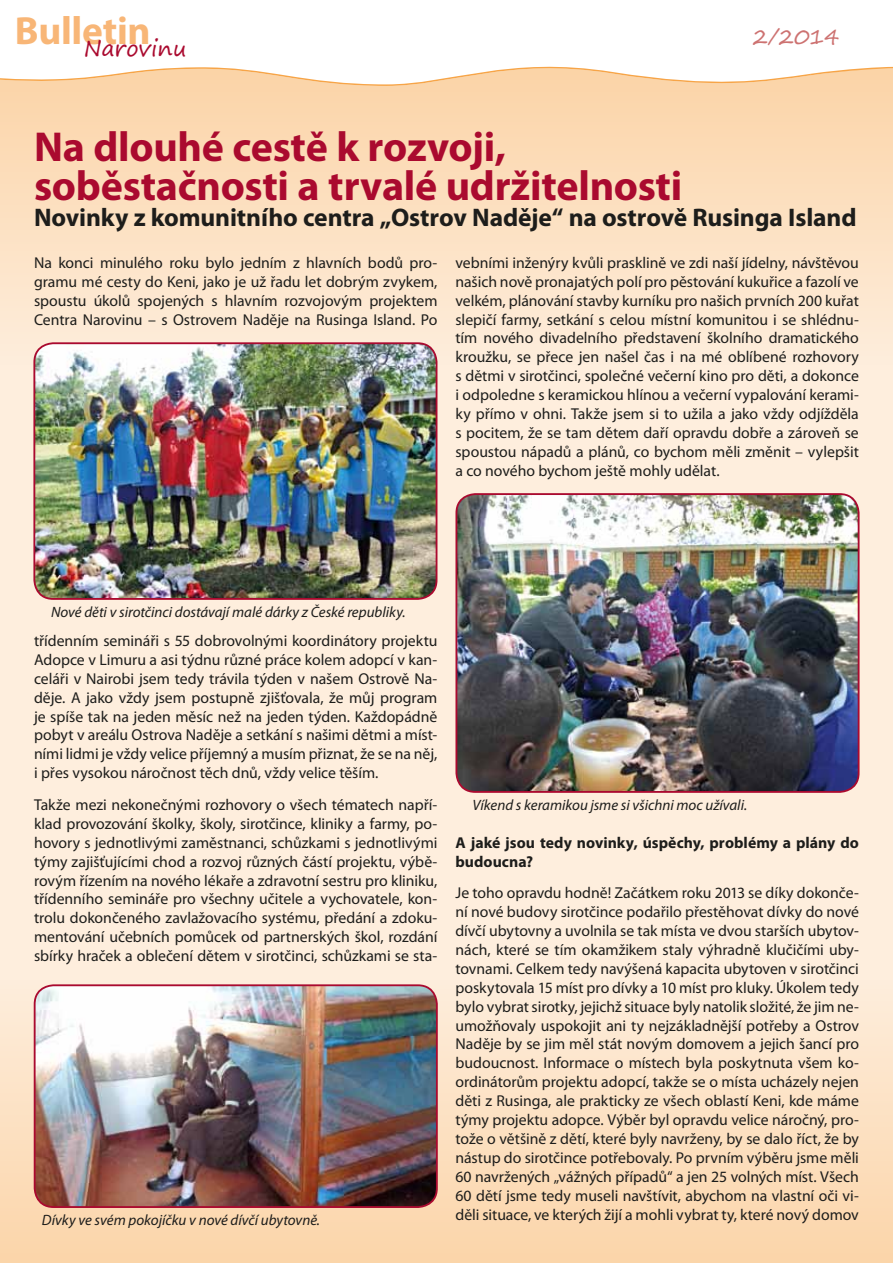
<style>
.page{position:relative;width:893px;height:1263px;background:#feeedd}
.page>*{position:absolute;margin:0;border:0;box-sizing:border-box;transform-origin:0 0}
.t1{font:700 42px/39px "Myriad Pro";letter-spacing:-.01em;color:#aa0a2f}
.t2{font:700 39.45px "Myriad Pro";letter-spacing:-.005em;color:#f8b677}
.t3{font:700 25.5px "Myriad Pro";letter-spacing:-.005em;color:#1d1d1b}
.t4{font:22.35px "Segoe Print";letter-spacing:.005em;color:#aa0a2f}
.t5{font:21px "Segoe Print";color:#cd7271}
.t6{font:15.75px/18.9px "Myriad Pro";letter-spacing:-.005em;color:#1d1d1b;text-align:justify}
.t7{font:700 15.75px/18.9px "Myriad Pro";color:#1d1d1b}
.t8{font:italic 15px "Myriad Pro";letter-spacing:-.005em;color:#1d1d1b}
</style>
<div class="page">
<div style="left:0;top:64px;width:893px;height:302px;background:linear-gradient(to bottom,#fbd3a6,#fdeddc)"></div>
<div style="left:0;top:0;width:893px;height:54px;background:#fff"></div>
<svg style="left:0;top:54px;width:893px;height:32px"></svg>
<div style="left:0;top:978px;width:893px;height:285px;background:linear-gradient(to bottom,#fdeddc,#fbd5a9)"></div>
<img style="left:35px;top:985px;width:402px;height:222px">
<div style="left:34px;top:984px;width:404px;height:224px;border:2px solid #aa0a2f;border-radius:19px"></div>
<img style="left:34px;top:343px;width:403px;height:256px">
<div style="left:33px;top:342px;width:404px;height:258px;border:2px solid #aa0a2f;border-radius:19px"></div>
<img style="left:457px;top:494px;width:402px;height:298px">
<div style="left:455px;top:493px;width:404px;height:300px;border:2px solid #aa0a2f;border-radius:19px"></div>
<h2 class="t2" style="left:15px;top:5px;width:137px">Bulletin</h2>
<h3 class="t4" style="left:84px;top:28px;width:104px">Narovinu</h3>
<h3 class="t5" style="left:753px;top:18px;width:88px">2/2014</h3>
<h1 class="t1" style="left:34px;top:126px;width:650px">Na dlouhé cestě k rozvoji, soběstačnosti a trvalé udržitelnosti</h1>
<h3 class="t3" style="left:34px;top:200px;width:824px">Novinky z komunitního centra „Ostrov Naděje“ na ostrově Rusinga Island</h3>
<p class="t6" style="left:34px;top:253px;width:405px">Na konci minulého roku bylo jedním z hlavních bodů pro&shy;gramu mé cesty do Keni, jako je už řadu let dobrým zvykem, spoustu úkolů spojených s hlavním rozvojovým projektem Centra Narovinu – s Ostrovem Naděje na Rusinga Island. Po</p>
<p class="t6" style="left:455px;top:253px;width:405px">vebními inženýry kvůli prasklině ve zdi naší jídelny, návštěvou našich nově pronajatých polí pro pěstování kukuřice a fazolí ve velkém, plánování stavby kurníku pro našich prvních 200 kuřat slepičí farmy, setkání s celou místní komunitou i se shlédnu&shy;tím nového divadelního představení školního dramatického kroužku, se přece jen našel čas i na mé oblíbené rozhovory s dětmi v sirotčinci, společné večerní kino pro děti, a dokonce i odpoledne s keramickou hlínou a večerní vypalování kerami&shy;ky přímo v ohni. Takže jsem si to užila a jako vždy odjížděla s pocitem, že se tam dětem daří opravdu dobře a zároveň se spoustou nápadů a plánů, co bychom měli změnit – vylepšit a co nového bychom ještě mohly udělat.</p>
<p class="t8" style="left:51px;top:603px;width:356px">Nové děti v sirotčinci dostávají malé dárky z České republiky.</p>
<p class="t6" style="left:34px;top:631px;width:405px">třídenním semináři s 55 dobrovolnými koordinátory projektu Adopce v Limuru a asi týdnu různé práce kolem adopcí v kan&shy;celáři v Nairobi jsem tedy trávila týden v našem Ostrově Na&shy;děje. A jako vždy jsem postupně zjišťovala, že můj program je spíše tak na jeden měsíc než na jeden týden. Každopádně pobyt v areálu Ostrova Naděje a setkání s našimi dětmi a míst&shy;ními lidmi je vždy velice příjemný a musím přiznat, že se na něj, i přes vysokou náročnost těch dnů, vždy velice těším.</p>
<p class="t6" style="left:34px;top:795px;width:405px">Takže mezi nekonečnými rozhovory o všech tématech napří&shy;klad provozování školky, školy, sirotčince, kliniky a farmy, po&shy;hovory s jednotlivými zaměstnanci, schůzkami s jednotlivými týmy zajišťujícími chod a rozvoj různých částí projektu, výbě&shy;rovým řízením na nového lékaře a zdravotní sestru pro kliniku, třídenního semináře pro všechny učitele a vychovatele, kon&shy;trolu dokončeného zavlažovacího systému, předání a zdoku&shy;mentování učebních pomůcek od partnerských škol, rozdání sbírky hraček a oblečení dětem v sirotčinci, schůzkami se sta-</p>
<p class="t8" style="left:42px;top:1211px;width:280px">Dívky ve svém pokojíčku v nové dívčí ubytovně.</p>
<p class="t8" style="left:472px;top:796px;width:276px">Víkend s keramikou jsme si všichni moc užívali.</p>
<p class="t7" style="left:455px;top:832px;width:405px">A jaké jsou tedy novinky, úspěchy, problémy a plány do budoucna?</p>
<p class="t6" style="left:455px;top:883px;width:405px">Je toho opravdu hodně! Začátkem roku 2013 se díky dokonče&shy;ní nové budovy sirotčince podařilo přestěhovat dívky do nové dívčí ubytovny a uvolnila se tak místa ve dvou starších ubytov&shy;nách, které se tím okamžikem staly výhradně klučičími uby&shy;tovnami. Celkem tedy navýšená kapacita ubytoven v sirotčinci poskytovala 15 míst pro dívky a 10 míst pro kluky. Úkolem tedy bylo vybrat sirotky, jejichž situace byly natolik složité, že jim ne&shy;umožňovaly uspokojit ani ty nejzákladnější potřeby a Ostrov Naděje by se jim měl stát novým domovem a jejich šancí pro budoucnost. Informace o místech byla poskytnuta všem ko&shy;ordinátorům projektu adopcí, takže se o místa ucházely nejen děti z Rusinga, ale prakticky ze všech oblastí Keni, kde máme týmy projektu adopce. Výběr byl opravdu velice náročný, pro&shy;tože o většině z dětí, které byly navrženy, by se dalo říct, že by nástup do sirotčince potřebovaly. Po prvním výběru jsme měli 60 navržených „vážných případů“ a jen 25 volných míst. Všech 60 dětí jsme tedy museli navštívit, abychom na vlastní oči vi&shy;děli situace, ve kterých žijí a mohli vybrat ty, které nový domov</p>
</div>
